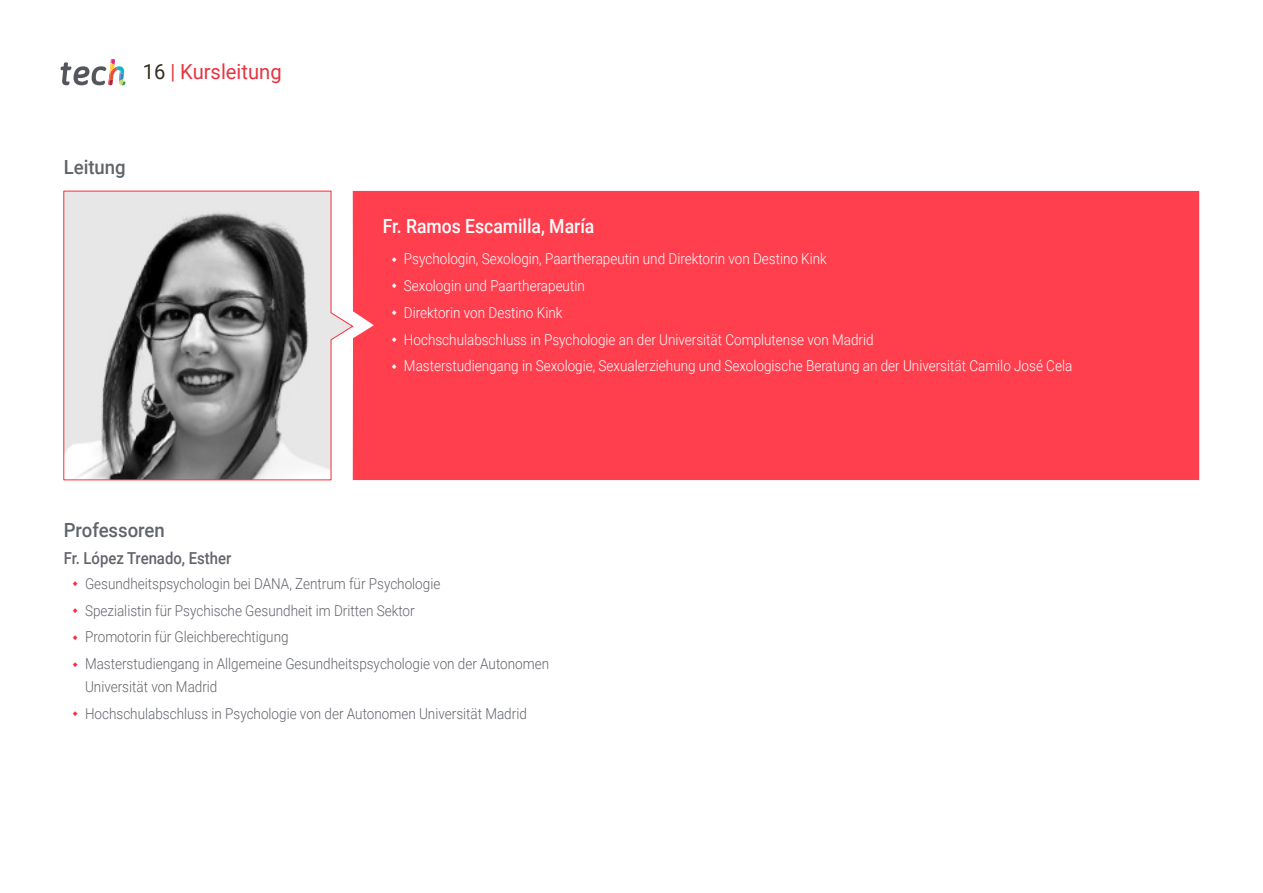
<style>
.page{position:relative;width:1263px;height:893px;background:#fff}
.page>*{position:absolute;margin:0;border:0;box-sizing:border-box;transform-origin:0 0}
.t1{font:20.85px "Roboto";color:#e73441}
.t2{font:500 19.5px "Roboto";color:#fff;scale:.9 1}
.t3{font:500 19.5px "Roboto";color:#61646a;scale:.95 1}
.t4{font:500 16.5px "Roboto";color:#61646a;scale:.9 1}
.t5{font:300 15px/26.7px "Roboto";color:#61646a;scale:.9 1}
.t6{font:300 15px/26.7px "Roboto";color:#fff;scale:.9 1}
.s1{color:#312e20}
</style>
<div class="page">
<div style="left:353px;top:191px;width:846px;height:289px;background:#ff3e4e"></div>
<svg style="left:63px;top:191px;width:290px;height:289px;background:#a7a0a1"></svg>
<svg style="left:61px;top:59px;width:64px;height:27px"></svg>
<svg style="left:392px;top:257px;width:5px;height:5px"></svg>
<svg style="left:392px;top:283px;width:5px;height:5px"></svg>
<svg style="left:392px;top:310px;width:5px;height:5px"></svg>
<svg style="left:392px;top:337px;width:5px;height:5px"></svg>
<svg style="left:392px;top:364px;width:5px;height:5px"></svg>
<h1 class="t1" style="left:143px;top:57px;width:140px"><span class="s1">16</span> | Kursleitung</h1>
<h2 class="t3" style="left:64px;top:153px;width:67px">Leitung</h2>
<h2 class="t3" style="left:64px;top:517px;width:108px">Professoren</h2>
<h2 class="t2" style="left:383px;top:212px;width:237px">Fr. Ramos Escamilla, María</h2>
<p class="t6" style="left:404px;top:245px;width:744px">Psychologin, Sexologin, Paartherapeutin und Direktorin von Destino Kink<br>Sexologin und Paartherapeutin<br>Direktorin von Destino Kink<br>Hochschulabschluss in Psychologie an der Universität Complutense von Madrid<br>Masterstudiengang in Sexologie, Sexualerziehung und Sexologische Beratung an der Universität Camilo José Cela</p>
<p class="t4" style="left:64px;top:547px;width:188px">Fr. López Trenado, Esther</p>
<p class="t5" style="left:85px;top:570px;width:517px">Gesundheitspsychologin bei DANA, Zentrum für Psychologie<br>Spezialistin für Psychische Gesundheit im Dritten Sektor<br>Promotorin für Gleichberechtigung<br>Masterstudiengang in Allgemeine Gesundheitspsychologie von der Autonomen</p>
<p class="t5" style="left:85px;top:672px;width:492px">Universität von Madrid<br>Hochschulabschluss in Psychologie von der Autonomen Universität Madrid</p>
</div>
